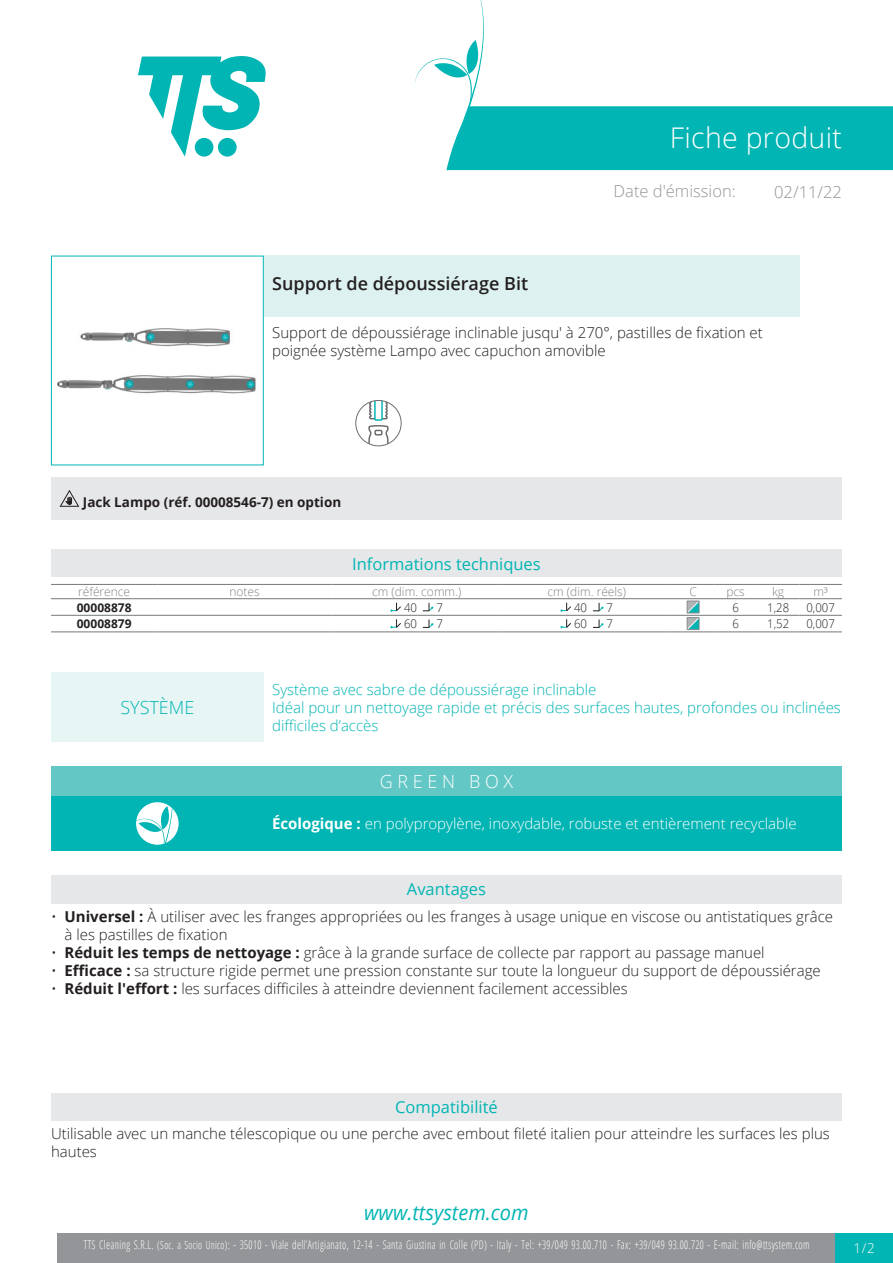
<style>
.page{position:relative;width:893px;height:1263px;background:#fff}
.page>*{position:absolute;margin:0;border:0;box-sizing:border-box;transform-origin:0 0}
.Titolo1{font:300 28.5px "Open Sans";letter-spacing:.01em;color:#fff}
.t1{font:italic 20.85px "Open Sans";color:#00b5b3;scale:.96 1}
.Nome{font:600 18px "Open Sans";color:#231f20}
.Titolo6{font:300 18px "Open Sans";color:#fff}
.Titolo15{font:300 18px "Open Sans";color:#00b5b3}
.Titolo2{font:300 16.5px "Open Sans";color:#939598}
.Titolo3{font:16.5px "Open Sans";color:#00b5b3}
.Titolo9{font:16.5px "Open Sans";color:#00b5b3}
.Titolo8{font:16.5px "Open Sans";color:#00b5b3}
.Compatibilità{font:300 15px/18px "Open Sans";color:#231f20}
.Descrizione{font:300 15px/18px "Open Sans";color:#231f20}
.IdealePer{font:300 15px/18px "Open Sans";color:#00b5b3}
.GreenBoxLista{font:300 15px "Open Sans";color:#fff}
.DefinizioneSistema{font:300 15px "Open Sans";color:#00b5b3}
.NotaProd{font:700 13.5px "Open Sans";color:#231f20}
.t2{font:300 13.5px "Open Sans";color:#fff}
.t3{font:300 12px "Open Sans Condensed";letter-spacing:.035em;color:#fff;scale:.85 1}
.TabTecnica_Intestazi{font:300 12px "Open Sans";color:#808285}
.TabTecnica_Corpo{font:300 12px "Open Sans";color:#231f20;scale:.95 1}
.TabTecnica_Codice{font:700 12px "Open Sans";color:#231f20}
.s1{font-weight:700}
.s2{font-size:11.25px}
</style>
<div class="page">
<svg style="left:138px;top:56px;width:128px;height:101px"></svg>
<div style="left:57px;top:1233px;width:779px;height:30px;background:#939598"></div>
<div style="left:836px;top:1233px;width:57px;height:30px;background:#00b5b3"></div>
<svg style="left:415px;top:0;width:478px;height:170px"></svg>
<div style="left:51px;top:256px;width:213px;height:209px;border:1px solid #00b5b3"></div>
<img style="left:52px;top:374px;width:211px;height:20px">
<img style="left:80px;top:328px;width:150px;height:19px">
<div style="left:264px;top:256px;width:535px;height:61px;background:#ddf1f0"></div>
<svg style="left:365px;top:400px;width:27px;height:46px"></svg>
<div style="left:356px;top:400px;width:45px;height:46px;border:1px solid #6c6d70;border-radius:50%"></div>
<div style="left:51px;top:477px;width:791px;height:42px;background:#e6e7e9"></div>
<svg style="left:60px;top:490px;width:19px;height:17px"></svg>
<div style="left:51px;top:549px;width:791px;height:28px;background:#e6e7e9"></div>
<hr style="left:51px;top:584px;width:106px;height:1px;background:#76787b">
<hr style="left:51px;top:598px;width:106px;height:1px;background:#76787b">
<hr style="left:157px;top:584px;width:175px;height:1px;background:#76787b">
<hr style="left:157px;top:598px;width:175px;height:1px;background:#76787b">
<hr style="left:332px;top:584px;width:170px;height:1px;background:#76787b">
<hr style="left:332px;top:598px;width:170px;height:1px;background:#76787b">
<hr style="left:502px;top:584px;width:170px;height:1px;background:#76787b">
<hr style="left:502px;top:598px;width:170px;height:1px;background:#76787b">
<hr style="left:672px;top:584px;width:42px;height:1px;background:#76787b">
<hr style="left:672px;top:598px;width:42px;height:1px;background:#76787b">
<hr style="left:714px;top:584px;width:43px;height:1px;background:#76787b">
<hr style="left:714px;top:598px;width:43px;height:1px;background:#76787b">
<hr style="left:757px;top:584px;width:42px;height:1px;background:#76787b">
<hr style="left:757px;top:598px;width:42px;height:1px;background:#76787b">
<hr style="left:799px;top:584px;width:43px;height:1px;background:#76787b">
<hr style="left:799px;top:598px;width:43px;height:1px;background:#76787b">
<hr style="left:51px;top:615px;width:106px;height:1px;background:#76787b">
<hr style="left:51px;top:632px;width:106px;height:1px;background:#76787b">
<hr style="left:157px;top:615px;width:175px;height:1px;background:#76787b">
<hr style="left:157px;top:632px;width:175px;height:1px;background:#76787b">
<hr style="left:332px;top:615px;width:170px;height:1px;background:#76787b">
<hr style="left:332px;top:632px;width:170px;height:1px;background:#76787b">
<hr style="left:502px;top:615px;width:170px;height:1px;background:#76787b">
<hr style="left:502px;top:632px;width:170px;height:1px;background:#76787b">
<hr style="left:672px;top:615px;width:42px;height:1px;background:#76787b">
<hr style="left:672px;top:632px;width:42px;height:1px;background:#76787b">
<hr style="left:714px;top:615px;width:43px;height:1px;background:#76787b">
<hr style="left:714px;top:632px;width:43px;height:1px;background:#76787b">
<hr style="left:757px;top:615px;width:42px;height:1px;background:#76787b">
<hr style="left:757px;top:632px;width:42px;height:1px;background:#76787b">
<hr style="left:799px;top:615px;width:43px;height:1px;background:#76787b">
<hr style="left:799px;top:632px;width:43px;height:1px;background:#76787b">
<svg style="left:390px;top:603px;width:11px;height:9px"></svg>
<svg style="left:423px;top:603px;width:10px;height:8px"></svg>
<svg style="left:560px;top:603px;width:11px;height:9px"></svg>
<svg style="left:593px;top:603px;width:11px;height:8px"></svg>
<svg style="left:390px;top:619px;width:11px;height:9px"></svg>
<svg style="left:423px;top:619px;width:10px;height:9px"></svg>
<svg style="left:560px;top:619px;width:11px;height:9px"></svg>
<svg style="left:593px;top:619px;width:11px;height:9px"></svg>
<svg style="left:687px;top:601px;width:12px;height:27px"></svg>
<div style="left:687px;top:617px;width:12px;height:13px;border:1px solid #87898c"></div>
<div style="left:51px;top:673px;width:213px;height:69px;background:#e8f5f5"></div>
<div style="left:51px;top:766px;width:791px;height:30px;background:#63c7c6"></div>
<div style="left:51px;top:796px;width:213px;height:54px;background:#00b5b3"></div>
<svg style="left:136px;top:802px;width:43px;height:43px"></svg>
<div style="left:264px;top:796px;width:578px;height:54px;background:#00b5b3"></div>
<div style="left:51px;top:875px;width:791px;height:28px;background:#e6e7e9"></div>
<div style="left:51px;top:1093px;width:791px;height:27px;background:#e6e7e9"></div>
<p class="Titolo1" style="left:670px;top:118px;width:174px">Fiche produit</p>
<p class="Titolo2" style="left:614px;top:180px;width:124px">Date d'émission:</p>
<p class="Titolo2" style="left:774px;top:180px;width:69px">02/11/22</p>
<p class="Nome" style="left:272px;top:271px;width:257px">Support de dépoussiérage Bit</p>
<p class="Descrizione" style="left:272px;top:323px;width:492px">Support de dépoussiérage inclinable jusqu' à 270°, pastilles de fixation et poignée système Lampo avec capuchon amovible</p>
<p class="NotaProd" style="left:83px;top:492px;width:260px">Jack Lampo (réf. 00008546-7) en option</p>
<p class="Titolo3" style="left:352px;top:552px;width:190px">Informations techniques</p>
<p class="TabTecnica_Intestazi" style="left:78px;top:583px;width:54px">référence</p>
<p class="TabTecnica_Intestazi" style="left:229px;top:583px;width:32px">notes</p>
<p class="TabTecnica_Intestazi" style="left:372px;top:583px;width:91px">cm (dim. comm.)</p>
<p class="TabTecnica_Intestazi" style="left:548px;top:583px;width:80px">cm (dim. réels)</p>
<p class="TabTecnica_Intestazi" style="left:689px;top:583px;width:9px">C</p>
<p class="TabTecnica_Intestazi" style="left:726px;top:583px;width:20px">pcs</p>
<p class="TabTecnica_Intestazi" style="left:772px;top:583px;width:14px">kg</p>
<p class="TabTecnica_Intestazi" style="left:813px;top:583px;width:16px">m³</p>
<p class="TabTecnica_Codice" style="left:77px;top:599px;width:56px">00008878</p>
<p class="TabTecnica_Corpo" style="left:404px;top:599px;width:15px">40</p>
<p class="TabTecnica_Corpo" style="left:437px;top:599px;width:8px">7</p>
<p class="TabTecnica_Corpo" style="left:574px;top:599px;width:15px">40</p>
<p class="TabTecnica_Corpo" style="left:607px;top:599px;width:8px">7</p>
<p class="TabTecnica_Corpo" style="left:732px;top:599px;width:8px">6</p>
<p class="TabTecnica_Corpo" style="left:767px;top:599px;width:25px">1,28</p>
<p class="TabTecnica_Corpo" style="left:806px;top:599px;width:31px">0,007</p>
<p class="TabTecnica_Codice" style="left:77px;top:615px;width:56px">00008879</p>
<p class="TabTecnica_Corpo" style="left:404px;top:616px;width:15px">60</p>
<p class="TabTecnica_Corpo" style="left:437px;top:616px;width:8px">7</p>
<p class="TabTecnica_Corpo" style="left:574px;top:616px;width:15px">60</p>
<p class="TabTecnica_Corpo" style="left:607px;top:616px;width:8px">7</p>
<p class="TabTecnica_Corpo" style="left:732px;top:616px;width:8px">6</p>
<p class="TabTecnica_Corpo" style="left:767px;top:616px;width:25px">1,52</p>
<p class="TabTecnica_Corpo" style="left:806px;top:616px;width:31px">0,007</p>
<p class="Titolo15" style="left:120px;top:695px;width:75px">SYSTÈME</p>
<p class="DefinizioneSistema" style="left:272px;top:679px;width:326px">Système avec sabre de dépoussiérage inclinable</p>
<p class="IdealePer" style="left:272px;top:698px;width:570px">Idéal pour un nettoyage rapide et précis des surfaces hautes, profondes ou inclinées difficiles d’accès</p>
<p class="Titolo6" style="left:380px;top:769px;width:135px">G R E E N B O X</p>
<p class="GreenBoxLista" style="left:272px;top:813px;width:526px"><span class="s1">Écologique :</span> en polypropylène, inoxydable, robuste et entièrement recyclable</p>
<p class="Titolo8" style="left:407px;top:878px;width:81px">Avantages</p>
<p class="Compatibilità" style="left:65px;top:907px;width:770px;text-indent:-14px">• <span class="s1">Universel :</span> À utiliser avec les franges appropriées ou les franges à usage unique en viscose ou antistatiques grâce à les pastilles de fixation</p>
<p class="Compatibilità" style="left:51px;top:943px;width:715px">• <span class="s1">Réduit les temps de nettoyage :</span> grâce à la grande surface de collecte par rapport au passage manuel</p>
<p class="Compatibilità" style="left:51px;top:961px;width:771px">• <span class="s1">Efficace :</span> sa structure rigide permet une pression constante sur toute la longueur du support de dépoussiérage</p>
<p class="Compatibilità" style="left:51px;top:979px;width:578px">• <span class="s1">Réduit l'effort :</span> les surfaces difficiles à atteindre deviennent facilement accessibles</p>
<p class="Titolo9" style="left:395px;top:1095px;width:104px">Compatibilité</p>
<p class="Compatibilità" style="left:51px;top:1124px;width:780px">Utilisable avec un manche télescopique ou une perche avec embout fileté italien pour atteindre les surfaces les plus hautes</p>
<h2 class="t1" style="left:364px;top:1198px;width:173px">www.ttsystem.com</h2>
<p class="t3" style="left:84px;top:1236px;width:855px">TTS Cleaning S.R.L. <span class="s2">(Soc. a Socio Unico)</span>: - 35010 - Viale dell’Artigianato, 12-14 - Santa Giustina in Colle (PD) - Italy - Tel: +39/049 93.00.710 - Fax: +39/049 93.00.720 - E-mail: info@ttsystem.com</p>
<p class="t2" style="left:854px;top:1239px;width:23px">1/2</p>
</div>
